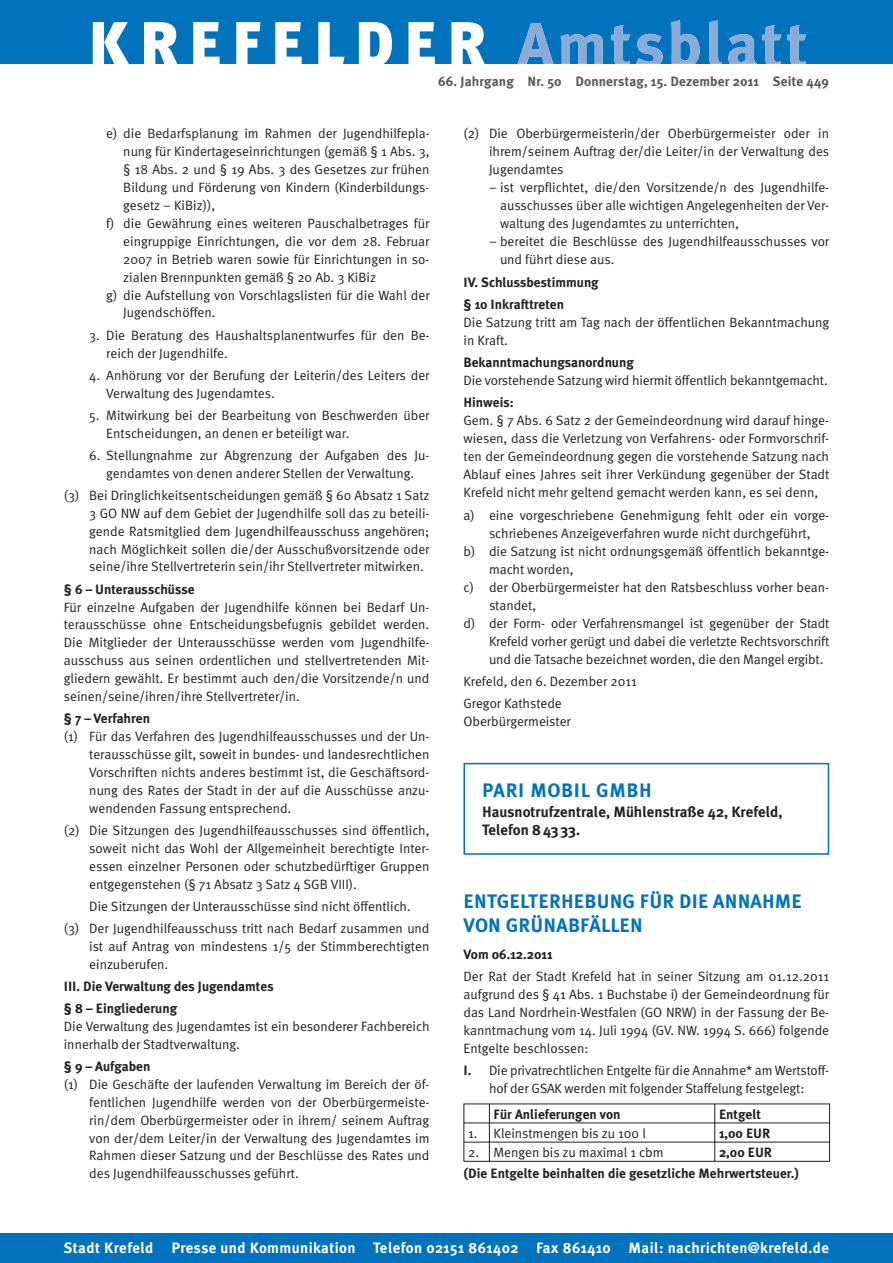
<style>
.page{position:relative;width:893px;height:1263px;background:#fff}
.page>*{position:absolute;margin:0;border:0;box-sizing:border-box;transform-origin:0 0}
.t1{font:700 19.5px/24px "Meta Plus";letter-spacing:.01em;color:#0073bc}
.t2{font:700 19.5px "Meta Plus";letter-spacing:.03em;color:#0073bc}
.t3{font:700 15px "Meta Plus";letter-spacing:.025em;color:#fff}
.t4{font:700 15px/18px "Meta Plus";color:#231f20}
.t5{font:13.5px/17.9px "Meta Normal";color:#231f20;text-align:justify}
.t6{font:700 13.5px/22.2px "Meta Plus";color:#231f20}
.t7{font:700 13.5px "Meta Plus";letter-spacing:.01em;color:#57585a}
.s1{font-family:"Meta Plus";font-weight:700}
</style>
<div class="page">
<div style="left:0;top:0;width:893px;height:64px;background:#0073bc"></div>
<svg style="left:93px;top:22px;width:392px;height:42px"></svg>
<svg style="left:517px;top:20px;width:289px;height:44px"></svg>
<div style="left:0;top:1233px;width:893px;height:30px;background:#0073bc"></div>
<hr style="left:489px;top:1103px;width:226px;height:1px;background:#231f20">
<hr style="left:715px;top:1103px;width:115px;height:1px;background:#231f20">
<hr style="left:489px;top:1122px;width:226px;height:1px;background:#231f20">
<hr style="left:715px;top:1122px;width:115px;height:1px;background:#231f20">
<hr style="left:489px;top:1142px;width:226px;height:1px;background:#231f20">
<svg style="left:463px;top:1103px;width:27px;height:58px"></svg>
<hr style="left:715px;top:1142px;width:115px;height:1px;background:#231f20">
<svg style="left:714px;top:1104px;width:1px;height:57px"></svg>
<svg style="left:829px;top:1104px;width:1px;height:57px"></svg>
<hr style="left:463px;top:1161px;width:252px;height:1px;background:#231f20">
<hr style="left:715px;top:1161px;width:115px;height:1px;background:#231f20">
<div style="left:463px;top:763px;width:366px;height:92px;border:2px solid #0073bc"></div>
<p class="t7" style="left:438px;top:76px;width:393px">66. Jahrgang Nr. 50 Donnerstag, 15. Dezember 2011 Seite 449</p>
<p class="t5" style="left:106px;top:126px;width:325px">e) die Bedarfsplanung im Rahmen der Jugendhilfepla-</p>
<p class="t5" style="left:123px;top:144px;width:308px">nung für Kindertageseinrichtungen (gemäß § 1 Abs. 3,</p>
<p class="t5" style="left:123px;top:162px;width:308px">§ 18 Abs. 2 und § 19 Abs. 3 des Gesetzes zur frühen</p>
<p class="t5" style="left:123px;top:180px;width:308px">Bildung und Förderung von Kindern (Kinderbildungs-</p>
<p class="t5" style="left:123px;top:197px;width:93px">gesetz – KiBiz)),</p>
<p class="t5" style="left:106px;top:215px;width:325px">f) die Gewährung eines weiteren Pauschalbetrages für</p>
<p class="t5" style="left:123px;top:233px;width:308px">eingruppige Einrichtungen, die vor dem 28. Februar</p>
<p class="t5" style="left:123px;top:251px;width:308px">2007 in Betrieb waren sowie für Einrichtungen in so-</p>
<p class="t5" style="left:123px;top:269px;width:254px">zialen Brennpunkten gemäß § 20 Ab. 3 KiBiz</p>
<p class="t5" style="left:106px;top:287px;width:325px">g) die Aufstellung von Vorschlagslisten für die Wahl der</p>
<p class="t5" style="left:123px;top:305px;width:94px">Jugendschöffen.</p>
<p class="t5" style="left:106px;top:327px;width:325px;text-indent:-17px">3. Die Beratung des Haushaltsplanentwurfes für den Be&shy;reich der Jugendhilfe.</p>
<p class="t5" style="left:106px;top:367px;width:325px;text-indent:-17px">4. Anhörung vor der Berufung der Leiterin/des Leiters der<br>Verwaltung des Jugendamtes.</p>
<p class="t5" style="left:106px;top:407px;width:325px;text-indent:-17px">5. Mitwirkung bei der Bearbeitung von Beschwerden über<br>Entscheidungen, an denen er beteiligt war.</p>
<p class="t5" style="left:89px;top:447px;width:342px;text-align:center">6. Stellungnahme zur Abgrenzung der Aufgaben des Ju&shy;gendamtes von denen anderer Stellen der Verwaltung.</p>
<p class="t5" style="left:89px;top:487px;width:342px;text-indent:-26px">(3) Bei Dringlichkeitsentscheidungen gemäß § 60 Absatz 1 Satz 3 GO NW auf dem Gebiet der Jugendhilfe soll das zu beteili&shy;gende Ratsmitglied dem Jugendhilfeausschuss angehören; nach Möglichkeit sollen die/der Ausschußvorsitzende oder seine/ihre Stellvertreterin sein/ihr Stellvertreter mitwirken.</p>
<p class="t6" style="left:64px;top:579px;width:132px">§ 6 – Unterausschüsse</p>
<p class="t5" style="left:64px;top:599px;width:367px">Für einzelne Aufgaben der Jugendhilfe können bei Bedarf Un&shy;terausschüsse ohne Entscheidungsbefugnis gebildet werden.<br>Die Mitglieder der Unterausschüsse werden vom Jugendhilfe&shy;ausschuss aus seinen ordentlichen und stellvertretenden Mit&shy;gliedern gewählt. Er bestimmt auch den/die Vorsitzende/n und seinen/seine/ihren/ihre Stellvertreter/in.</p>
<p class="t6" style="left:64px;top:708px;width:88px">§ 7 – Verfahren</p>
<p class="t5" style="left:89px;top:728px;width:342px;text-indent:-26px">(1) Für das Verfahren des Jugendhilfeausschusses und der Un&shy;terausschüsse gilt, soweit in bundes- und landesrechtlichen Vorschriften nichts anderes bestimmt ist, die Geschäftsord&shy;nung des Rates der Stadt in der auf die Ausschüsse anzu&shy;wendenden Fassung entsprechend.</p>
<p class="t5" style="left:89px;top:822px;width:342px;text-indent:-26px">(2) Die Sitzungen des Jugendhilfeausschusses sind öffentlich, soweit nicht das Wohl der Allgemeinheit berechtigte Inter&shy;essen einzelner Personen oder schutzbedürftiger Gruppen entgegenstehen (§ 71 Absatz 3 Satz 4 SGB VIII).</p>
<p class="t5" style="left:64px;top:896px;width:367px;line-height:22.2px;text-align:center">Die Sitzungen der Unterausschüsse sind nicht öffentlich.<br>(3) Der Jugendhilfeausschuss tritt nach Bedarf zusammen und</p>
<p class="t5" style="left:89px;top:938px;width:342px">ist auf Antrag von mindestens 1/5 der Stimmberechtigten einzuberufen.</p>
<p class="t6" style="left:64px;top:976px;width:211px">III. Die Verwaltung des Jugendamtes § 8 – Eingliederung</p>
<p class="t5" style="left:64px;top:1018px;width:367px">Die Verwaltung des Jugendamtes ist ein besonderer Fachbereich innerhalb der Stadtverwaltung.</p>
<p class="t6" style="left:64px;top:1056px;width:88px">§ 9 – Aufgaben</p>
<p class="t5" style="left:89px;top:1076px;width:342px;text-indent:-26px">(1) Die Geschäfte der laufenden Verwaltung im Bereich der öf&shy;fentlichen Jugendhilfe werden von der Oberbürgermeiste&shy;rin/dem Oberbürgermeister oder in ihrem/ seinem Auftrag von der/dem Leiter/in der Verwaltung des Jugendamtes im Rahmen dieser Satzung und der Beschlüsse des Rates und des Jugendhilfeausschusses geführt.</p>
<p class="t5" style="left:489px;top:126px;width:342px;text-indent:-26px">(2) Die Oberbürgermeisterin/der Oberbürgermeister oder in ihrem/seinem Auftrag der/die Leiter/in der Verwaltung des Jugendamtes</p>
<p class="t5" style="left:500px;top:180px;width:331px;text-indent:-11px">– ist verpflichtet, die/den Vorsitzende/n des Jugendhilfe&shy;ausschusses über alle wichtigen Angelegenheiten der Ver&shy;waltung des Jugendamtes zu unterrichten,</p>
<p class="t5" style="left:500px;top:234px;width:331px;text-indent:-11px">– bereitet die Beschlüsse des Jugendhilfeausschusses vor und führt diese aus.</p>
<p class="t6" style="left:463px;top:272px;width:137px">IV. Schlussbestimmung § 10 Inkrafttreten</p>
<p class="t5" style="left:463px;top:314px;width:367px">Die Satzung tritt am Tag nach der öffentlichen Bekanntmachung in Kraft.</p>
<p class="t6" style="left:463px;top:352px;width:172px">Bekanntmachungsanordnung</p>
<p class="t5" style="left:463px;top:373px;width:366px">Die vorstehende Satzung wird hiermit öffentlich bekanntgemacht.</p>
<p class="t6" style="left:463px;top:393px;width:52px">Hinweis:</p>
<p class="t5" style="left:463px;top:413px;width:367px">Gem. § 7 Abs. 6 Satz 2 der Gemeindeordnung wird darauf hinge&shy;wiesen, dass die Verletzung von Verfahrens- oder Formvorschrif&shy;ten der Gemeindeordnung gegen die vorstehende Satzung nach Ablauf eines Jahres seit ihrer Verkündung gegenüber der Stadt Krefeld nicht mehr geltend gemacht werden kann, es sei denn,</p>
<p class="t5" style="left:463px;top:507px;width:367px">a) eine vorgeschriebene Genehmigung fehlt oder ein vorge-</p>
<p class="t5" style="left:489px;top:525px;width:323px">schriebenes Anzeigeverfahren wurde nicht durchgeführt,</p>
<p class="t5" style="left:463px;top:543px;width:367px">b) die Satzung ist nicht ordnungsgemäß öffentlich bekanntge-</p>
<p class="t5" style="left:489px;top:561px;width:86px">macht worden,</p>
<p class="t5" style="left:463px;top:579px;width:367px">c) der Oberbürgermeister hat den Ratsbeschluss vorher bean-</p>
<p class="t5" style="left:489px;top:597px;width:49px">standet,</p>
<p class="t5" style="left:463px;top:615px;width:367px">d) der Form- oder Verfahrensmangel ist gegenüber der Stadt</p>
<p class="t5" style="left:489px;top:633px;width:342px">Krefeld vorher gerügt und dabei die verletzte Rechtsvorschrift</p>
<p class="t5" style="left:489px;top:651px;width:336px">und die Tatsache bezeichnet worden, die den Mangel ergibt.</p>
<p class="t5" style="left:463px;top:671px;width:175px;line-height:22.2px">Krefeld, den 6. Dezember 2011<br>Gregor Kathstede</p>
<p class="t5" style="left:463px;top:713px;width:109px">Oberbürgermeister</p>
<h1 class="t2" style="left:482px;top:783px;width:171px">PARI MOBIL GMBH</h1>
<p class="t4" style="left:482px;top:804px;width:302px">Hausnotrufzentrale, Mühlenstraße 42, Krefeld,<br>Telefon 8 43 33.</p>
<h1 class="t1" style="left:463px;top:891px;width:340px">ENTGELTERHEBUNG FÜR DIE ANNAHME<br>VON GRÜNABFÄLLEN</h1>
<p class="t6" style="left:463px;top:944px;width:91px">Vom 06.12.2011</p>
<p class="t5" style="left:463px;top:968px;width:367px">Der Rat der Stadt Krefeld hat in seiner Sitzung am 01.12.2011 aufgrund des § 41 Abs. 1 Buchstabe i) der Gemeindeordnung für das Land Nordrhein-Westfalen (GO NRW) in der Fassung der Be&shy;kanntmachung vom 14. Juli 1994 (GV. NW. 1994 S. 666) folgende Entgelte beschlossen:</p>
<p class="t5" style="left:463px;top:1062px;width:367px;text-align:center"><span class="s1">I.</span> Die privatrechtlichen Entgelte für die Annahme* am Wertstoff&shy;hof der GSAK werden mit folgender Staffelung festgelegt:</p>
<p class="t6" style="left:494px;top:1104px;width:128px">Für Anlieferungen von</p>
<p class="t6" style="left:719px;top:1104px;width:43px">Entgelt</p>
<p class="t5" style="left:468px;top:1125px;width:179px">1. Kleinstmengen bis zu 100 l</p>
<p class="t6" style="left:719px;top:1123px;width:53px">1,00 EUR</p>
<p class="t5" style="left:468px;top:1144px;width:197px">2. Mengen bis zu maximal 1 cbm</p>
<p class="t6" style="left:463px;top:1142px;width:337px;line-height:21.1px;text-indent:255px">2,00 EUR (Die Entgelte beinhalten die gesetzliche Mehrwertsteuer.)</p>
<p class="t3" style="left:64px;top:1242px;width:767px">Stadt Krefeld Presse und Kommunikation Telefon 02151 861402 Fax 861410 Mail: nachrichten@krefeld.de</p>
</div>
